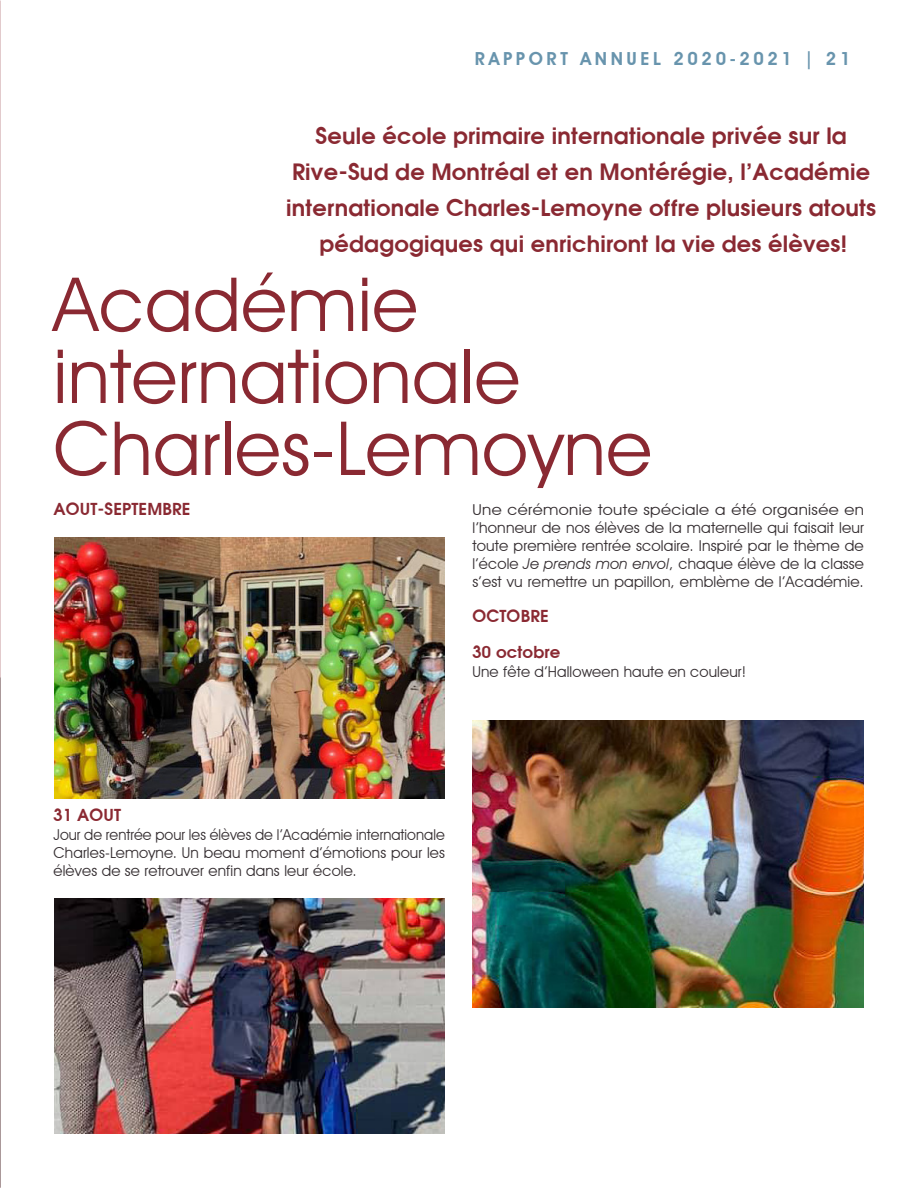
<style>
.page{position:relative;width:918px;height:1188px;background:#fff}
.page>*{position:absolute;margin:0;border:0;box-sizing:border-box;transform-origin:0 0}
.t1{font:75px/72px "Avant Garde IT Cby BT";letter-spacing:.01em;color:#8a2932}
.Georgia_bold_italic{font:600 22.5px/36px "Avant Garde";letter-spacing:.01em;color:#8a2932;text-align:center}
.t2{font:600 18px "Avant Garde IT Cby BT";letter-spacing:.2em;color:#6894ad}
.t3{font:600 16.5px "Avant Garde";letter-spacing:.01em;color:#8a2932}
.t4{font:15px/18px "Avant Garde IT Cby BT";letter-spacing:.01em;color:#342d30;text-align:justify;scale:1.1 1}
.t5{font:15px/18px "Avant Garde IT Cby BT";letter-spacing:.01em;color:#342d30;text-align:justify;scale:.96 1}
.t6{font:15px "Avant Garde IT Cby BT";letter-spacing:.01em;color:#342d30}
.s1{font-style:italic}
</style>
<div class="page">
<img style="left:0;top:677px;width:1px;height:511px">
<img style="left:54px;top:537px;width:391px;height:261px">
<img style="left:472px;top:720px;width:392px;height:288px">
<img style="left:54px;top:899px;width:391px;height:235px">
<p class="t2" style="left:475px;top:48px;width:377px">RAPPORT ANNUEL 2020-2021 | 21</p>
<p class="Georgia_bold_italic" style="left:286px;top:117px;width:591px">Seule école primaire internationale privée sur la Rive-Sud de Montréal et en Montérégie, l’Académie internationale Charles-Lemoyne offre plusieurs atouts pédagogiques qui enrichiront la vie des élèves!</p>
<p class="t1" style="left:54px;top:268px;width:600px">Académie internationale<br>Charles-Lemoyne</p>
<p class="t3" style="left:54px;top:498px;width:138px">AOUT-SEPTEMBRE</p>
<p class="t4" style="left:472px;top:501px;width:358px">Une cérémonie toute spéciale a été organisée en l’honneur de nos élèves de la maternelle qui faisait leur toute première rentrée scolaire. Inspiré par le thème de l’école <span class="s1">Je prends mon envol</span>, chaque élève de la classe s’est vu remettre un papillon, emblème de l’Académie.</p>
<p class="t3" style="left:472px;top:605px;width:78px">OCTOBRE</p>
<p class="t3" style="left:472px;top:641px;width:89px">30 octobre</p>
<p class="t6" style="left:472px;top:663px;width:275px">Une fête d’Halloween haute en couleur!</p>
<p class="t3" style="left:54px;top:804px;width:69px">31 AOUT</p>
<p class="t5" style="left:54px;top:826px;width:409px">Jour de rentrée pour les élèves de l’Académie internationale Charles-Lemoyne. Un beau moment d’émotions pour les élèves de se retrouver enfin dans leur école.</p>
</div>
